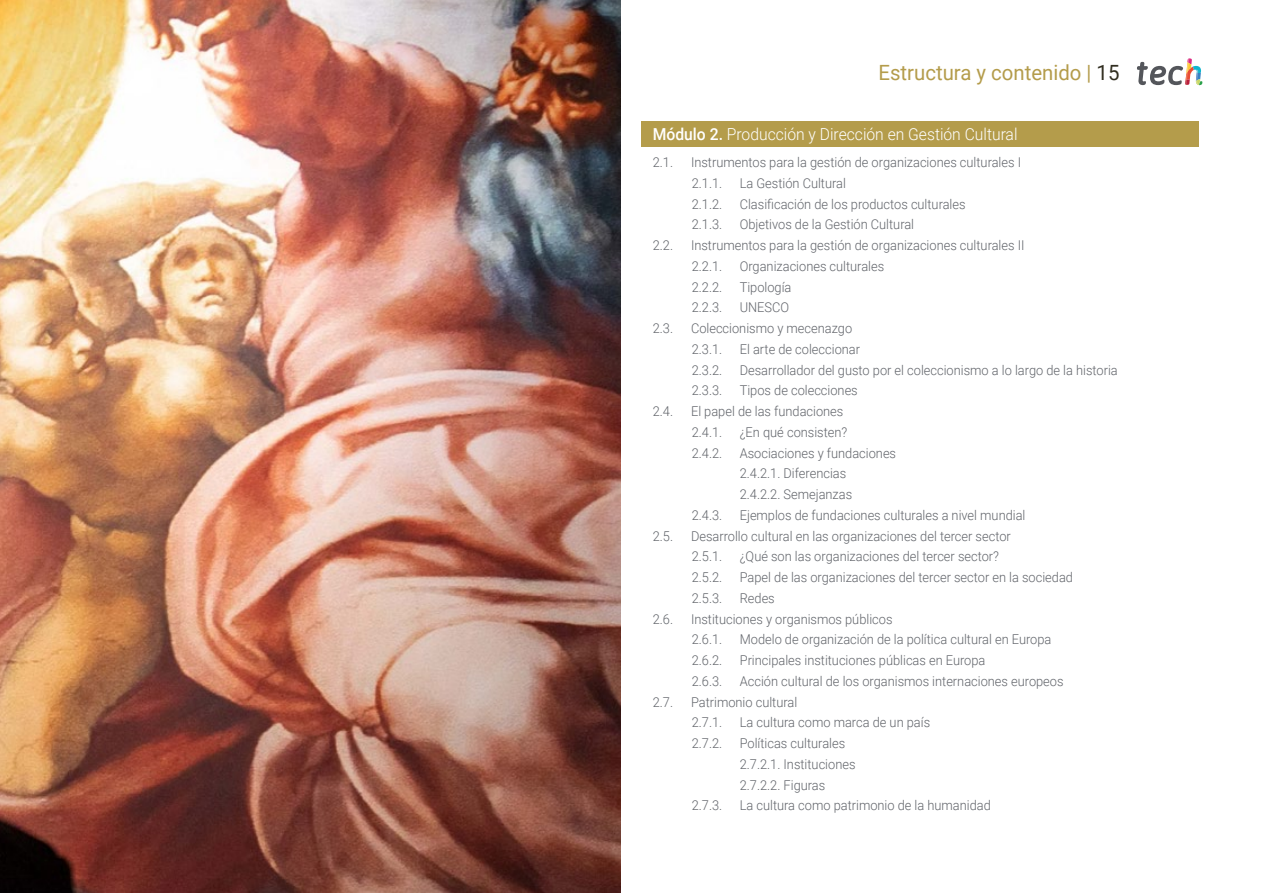
<style>
.page{position:relative;width:1263px;height:893px;background:#fff}
.page>*{position:absolute;margin:0;border:0;box-sizing:border-box;transform-origin:0 0}
.t1{font:21px "Roboto";color:#b49c4b}
.t2{font:300 16.5px "Roboto";color:#fff;scale:.95 1}
.t3{font:300 13.5px/20.7px "Roboto";color:#61646a;scale:.95 1}
.s1{color:#312e20}
.s2{font-weight:500}
</style>
<div class="page">
<svg style="left:1137px;top:58px;width:65px;height:28px"></svg>
<div style="left:642px;top:121px;width:557px;height:25px;background:#b49c4b"></div>
<img style="left:0;top:0;width:621px;height:893px">
<h1 class="t1" style="left:878px;top:57px;width:242px">Estructura y contenido | <span class="s1">15</span></h1>
<p class="t2" style="left:653px;top:123px;width:385px"><span class="s2">Módulo 2.</span> Producción y Dirección en Gestión Cultural</p>
<p class="t3" style="left:653px;top:151px;width:23px">2.1.</p>
<p class="t3" style="left:691px;top:151px;width:349px">Instrumentos para la gestión de organizaciones culturales I<br>2.1.1.</p>
<p class="t3" style="left:740px;top:172px;width:113px">La Gestión Cultural</p>
<p class="t3" style="left:692px;top:193px;width:34px">2.1.2.</p>
<p class="t3" style="left:740px;top:193px;width:239px">Clasificación de los productos culturales</p>
<p class="t3" style="left:692px;top:214px;width:34px">2.1.3.</p>
<p class="t3" style="left:740px;top:214px;width:185px">Objetivos de la Gestión Cultural</p>
<p class="t3" style="left:653px;top:234px;width:23px">2.2.</p>
<p class="t3" style="left:691px;top:234px;width:353px">Instrumentos para la gestión de organizaciones culturales II<br>2.2.1.</p>
<p class="t3" style="left:740px;top:255px;width:154px">Organizaciones culturales</p>
<p class="t3" style="left:692px;top:276px;width:34px">2.2.2.</p>
<p class="t3" style="left:740px;top:276px;width:56px">Tipología</p>
<p class="t3" style="left:692px;top:297px;width:34px">2.2.3.</p>
<p class="t3" style="left:740px;top:297px;width:54px">UNESCO</p>
<p class="t3" style="left:653px;top:317px;width:23px">2.3.</p>
<p class="t3" style="left:691px;top:317px;width:171px">Coleccionismo y mecenazgo<br>2.3.1.</p>
<p class="t3" style="left:740px;top:338px;width:128px">El arte de coleccionar</p>
<p class="t3" style="left:692px;top:359px;width:34px">2.3.2.</p>
<p class="t3" style="left:740px;top:359px;width:399px">Desarrollador del gusto por el coleccionismo a lo largo de la historia</p>
<p class="t3" style="left:692px;top:380px;width:34px">2.3.3.</p>
<p class="t3" style="left:740px;top:380px;width:126px">Tipos de colecciones</p>
<p class="t3" style="left:653px;top:400px;width:23px">2.4.</p>
<p class="t3" style="left:691px;top:400px;width:162px">El papel de las fundaciones<br>2.4.1.</p>
<p class="t3" style="left:740px;top:421px;width:115px">¿En qué consisten?</p>
<p class="t3" style="left:692px;top:442px;width:34px">2.4.2.</p>
<p class="t3" style="left:740px;top:442px;width:166px">Asociaciones y fundaciones<br>2.4.2.1. Diferencias<br>2.4.2.2. Semejanzas</p>
<p class="t3" style="left:692px;top:504px;width:34px">2.4.3.</p>
<p class="t3" style="left:740px;top:504px;width:302px">Ejemplos de fundaciones culturales a nivel mundial</p>
<p class="t3" style="left:653px;top:525px;width:23px">2.5.</p>
<p class="t3" style="left:691px;top:525px;width:338px">Desarrollo cultural en las organizaciones del tercer sector<br>2.5.1.</p>
<p class="t3" style="left:740px;top:546px;width:274px">¿Qué son las organizaciones del tercer sector?</p>
<p class="t3" style="left:692px;top:566px;width:34px">2.5.2.</p>
<p class="t3" style="left:740px;top:566px;width:352px">Papel de las organizaciones del tercer sector en la sociedad</p>
<p class="t3" style="left:692px;top:587px;width:34px">2.5.3.</p>
<p class="t3" style="left:740px;top:587px;width:38px">Redes</p>
<p class="t3" style="left:653px;top:608px;width:23px">2.6.</p>
<p class="t3" style="left:691px;top:608px;width:214px">Instituciones y organismos públicos<br>2.6.1.</p>
<p class="t3" style="left:740px;top:629px;width:330px">Modelo de organización de la política cultural en Europa</p>
<p class="t3" style="left:692px;top:649px;width:34px">2.6.2.</p>
<p class="t3" style="left:740px;top:649px;width:260px">Principales instituciones públicas en Europa</p>
<p class="t3" style="left:692px;top:670px;width:34px">2.6.3.</p>
<p class="t3" style="left:740px;top:670px;width:342px">Acción cultural de los organismos internaciones europeos</p>
<p class="t3" style="left:653px;top:691px;width:23px">2.7.</p>
<p class="t3" style="left:691px;top:691px;width:113px">Patrimonio cultural<br>2.7.1.</p>
<p class="t3" style="left:740px;top:712px;width:202px">La cultura como marca de un país</p>
<p class="t3" style="left:692px;top:732px;width:34px">2.7.2.</p>
<p class="t3" style="left:740px;top:732px;width:123px">Políticas culturales<br>2.7.2.1. Instituciones<br>2.7.2.2. Figuras</p>
<p class="t3" style="left:692px;top:795px;width:34px">2.7.3.</p>
<p class="t3" style="left:740px;top:795px;width:266px">La cultura como patrimonio de la humanidad</p>
</div>
